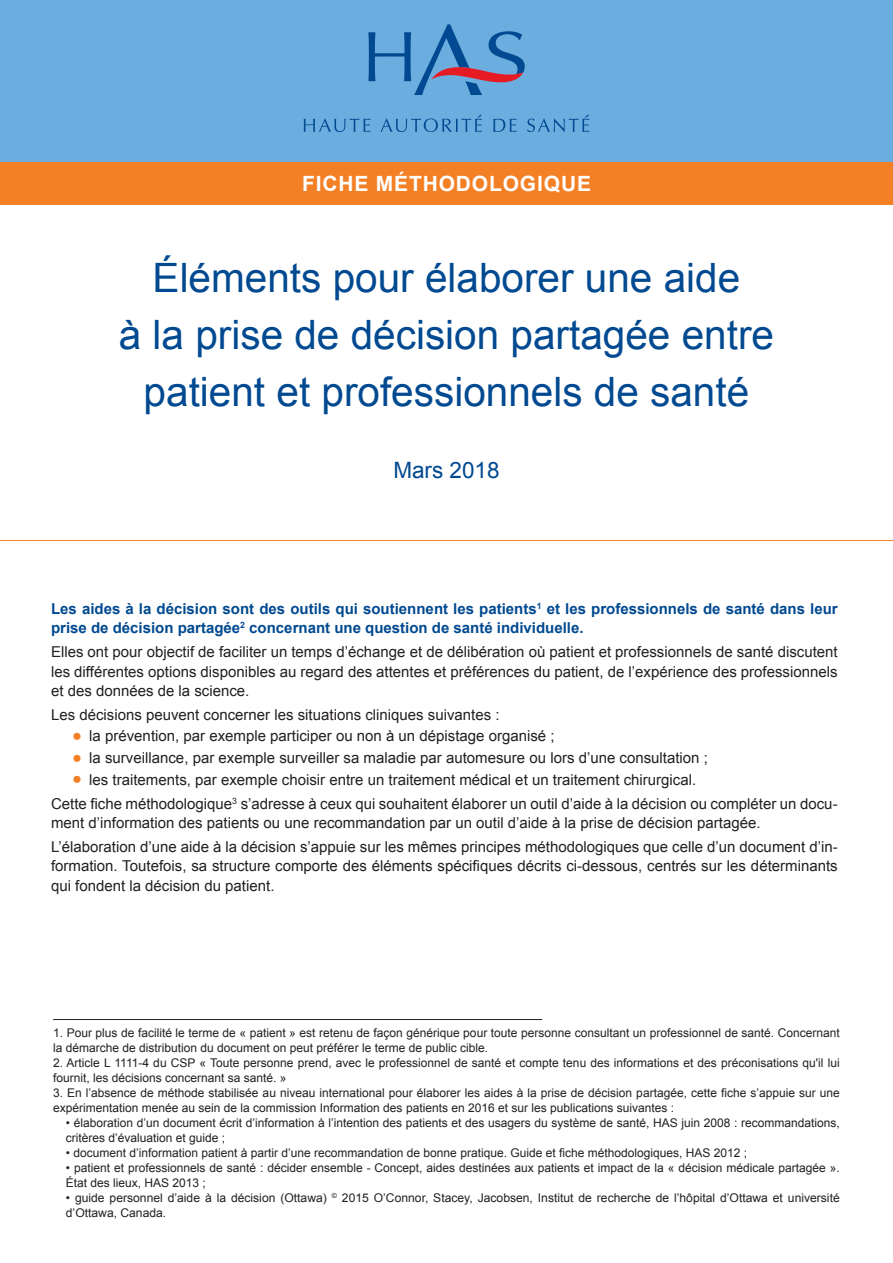
<style>
.page{position:relative;width:893px;height:1263px;background:#fff}
.page>*{position:absolute;margin:0;border:0;box-sizing:border-box;transform-origin:0 0}
.titre_fiche{font:40.5px "Arial";color:#014990}
.titre_fiche-2{font:22.5px "Arial";color:#014990}
.t1{font:700 21px "Arial";letter-spacing:.04em;color:#fff}
.texte_courant{font:15px/19.5px "Arial";color:#231f20;text-align:justify}
.texte_courant-2{font:700 15px/19.5px "Arial";color:#014990}
.note_bas_de_page_sui{font:12px/15px "Arial";color:#231f20}
.note_bas_de_page{font:12px/15px "Arial";color:#231f20}
.s1{font-size:16.5px;color:#f48026}
</style>
<div class="page">
<div style="left:0;top:0;width:893px;height:170px;background:#6caddf"></div>
<div style="left:0;top:162px;width:893px;height:43px;background:#f48026"></div>
<hr style="left:0;top:540px;width:893px;height:1px;background:#f48026">
<svg style="left:304px;top:119px;width:66px;height:13px"></svg>
<svg style="left:380px;top:115px;width:102px;height:17px"></svg>
<svg style="left:493px;top:119px;width:24px;height:13px"></svg>
<svg style="left:527px;top:115px;width:62px;height:17px"></svg>
<svg style="left:368px;top:24px;width:157px;height:71px"></svg>
<hr style="left:53px;top:1019px;width:489px;height:1px;background:#231f20">
<p class="t1" style="left:302px;top:170px;width:290px">FICHE MÉTHODOLOGIQUE</p>
<p class="titre_fiche" style="left:153px;top:251px;width:589px">Éléments pour élaborer une aide</p>
<p class="titre_fiche" style="left:119px;top:308px;width:657px">à la prise de décision partagée entre</p>
<p class="titre_fiche" style="left:144px;top:365px;width:607px">patient et professionnels de santé</p>
<p class="titre_fiche-2" style="left:393px;top:455px;width:108px">Mars 2018</p>
<p class="texte_courant-2" style="left:51px;top:599px;width:788px">Les aides à la décision sont des outils qui soutiennent les patients<sup>1</sup> et les professionnels de santé dans leur prise de décision partagée<sup>2</sup> concernant une question de santé individuelle.</p>
<p class="texte_courant" style="left:51px;top:642px;width:788px">Elles ont pour objectif de faciliter un temps d’échange et de délibération où patient et professionnels de santé discutent les différentes options disponibles au regard des attentes et préférences du patient, de l’expérience des professionnels et des données de la science.</p>
<p class="texte_courant" style="left:51px;top:705px;width:450px">Les décisions peuvent concerner les situations cliniques suivantes :</p>
<p class="texte_courant" style="left:72px;top:727px;width:484px"><span class="s1">●</span> la prévention, par exemple participer ou non à un dépistage organisé ;</p>
<p class="texte_courant" style="left:72px;top:748px;width:637px"><span class="s1">●</span> la surveillance, par exemple surveiller sa maladie par automesure ou lors d’une consultation ;</p>
<p class="texte_courant" style="left:72px;top:770px;width:625px"><span class="s1">●</span> les traitements, par exemple choisir entre un traitement médical et un traitement chirurgical.</p>
<p class="texte_courant" style="left:51px;top:794px;width:788px">Cette fiche méthodologique<sup>3</sup> s’adresse à ceux qui souhaitent élaborer un outil d’aide à la décision ou compléter un docu&shy;ment d’information des patients ou une recommandation par un outil d’aide à la prise de décision partagée.</p>
<p class="texte_courant" style="left:51px;top:837px;width:788px">L’élaboration d’une aide à la décision s’appuie sur les mêmes principes méthodologiques que celle d’un document d’in&shy;formation. Toutefois, sa structure comporte des éléments spécifiques décrits ci-dessous, centrés sur les déterminants qui fondent la décision du patient.</p>
<p class="note_bas_de_page" style="left:53px;top:1025px;width:788px">1. Pour plus de facilité le terme de « patient » est retenu de façon générique pour toute personne consultant un professionnel de santé. Concernant la démarche de distribution du document on peut préférer le terme de public cible.</p>
<p class="note_bas_de_page_sui" style="left:53px;top:1055px;width:788px">2. Article L 1111-4 du CSP « Toute personne prend, avec le professionnel de santé et compte tenu des informations et des préconisations qu'il lui fournit, les décisions concernant sa santé. »</p>
<p class="note_bas_de_page_sui" style="left:53px;top:1085px;width:788px">3. En l’absence de méthode stabilisée au niveau international pour élaborer les aides à la prise de décision partagée, cette fiche s’appuie sur une expérimentation menée au sein de la commission Information des patients en 2016 et sur les publications suivantes :</p>
<p class="note_bas_de_page_sui" style="left:66px;top:1115px;width:775px">• élaboration d’un document écrit d’information à l’intention des patients et des usagers du système de santé, HAS juin 2008 : recommandations, critères d’évaluation et guide ;</p>
<p class="note_bas_de_page_sui" style="left:66px;top:1145px;width:683px">• document d’information patient à partir d’une recommandation de bonne pratique. Guide et fiche méthodologiques, HAS 2012 ;</p>
<p class="note_bas_de_page_sui" style="left:66px;top:1160px;width:775px">• patient et professionnels de santé : décider ensemble - Concept, aides destinées aux patients et impact de la « décision médicale partagée ».<br>État des lieux, HAS 2013 ;</p>
<p class="note_bas_de_page_sui" style="left:66px;top:1190px;width:775px">• guide personnel d’aide à la décision (Ottawa) <sup>©</sup> 2015 O’Connor, Stacey, Jacobsen, Institut de recherche de l’hôpital d’Ottawa et université d’Ottawa, Canada.</p>
</div>
